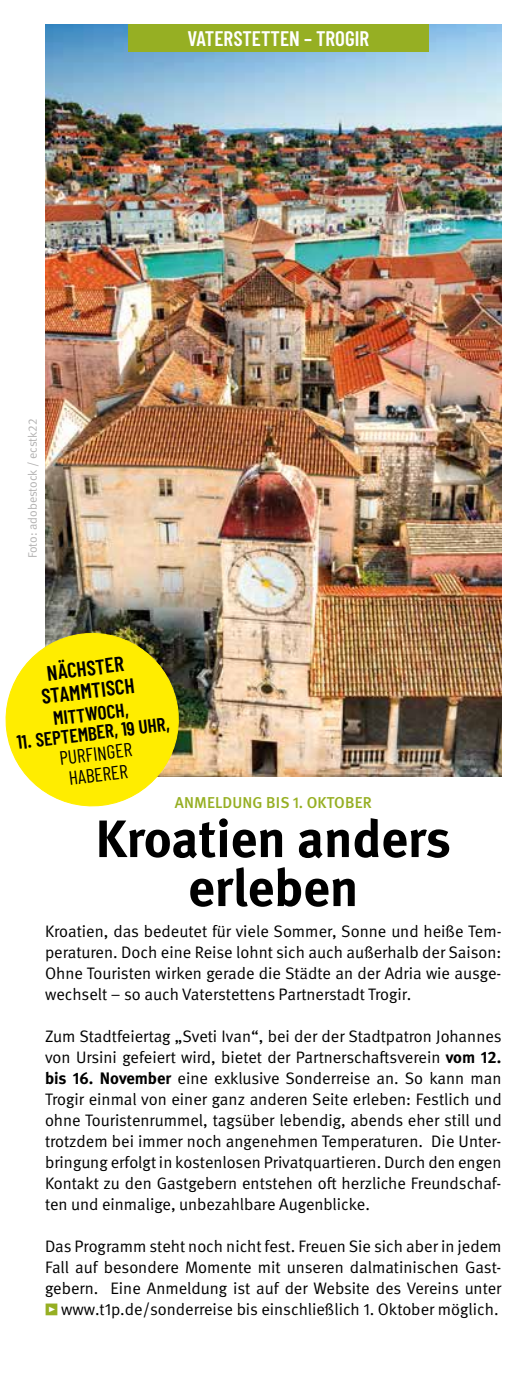
<style>
.page{position:relative;width:519px;height:1395px;background:#fff}
.page>*{position:absolute;margin:0;border:0;box-sizing:border-box;transform-origin:0 0}
.t1{font:700 52.5px/49px "DGUV Meta";color:#000;text-align:center}
.t2{font:600 21px "Barlow Condensed";color:#fff}
.t3{font:600 21px/22.8px "Barlow Condensed";color:#000;text-align:center}
.t4{font:600 19.25px "Barlow Condensed";color:#000}
.t5{font:19.25px/21px "Barlow Condensed";color:#000;text-align:center}
.t6{font:16.62px/21px "DGUV Meta";color:#000;text-align:justify}
.t7{font:500 15.75px "DGUV Meta";letter-spacing:.01em;color:#96af23}
.t8{font:12.25px "DGUV Meta";color:#b3b2b2}
.s1{font-weight:700}
.s2{font-weight:500;font-size:15.75px;color:#96af23}
</style>
<div class="page">
<img style="left:45px;top:25px;width:456px;height:751px">
<div style="left:128px;top:25px;width:300px;height:27px;background:#96af23"></div>
<svg style="left:105px;top:629px;width:78px;height:177px;background:#dbce21"></svg>
<img style="left:5px;top:563px;width:100px;height:244px">
<p class="t2" style="left:187px;top:25px;width:183px">VATERSTETTEN – TROGIR</p>
<p class="t8" style="left:26px;top:558px;width:141px;rotate:-90deg">Foto: adobestock / ecstk22</p>
<p class="t3" style="left:38px;top:662px;width:95px;rotate:-7deg">NÄCHSTER<br>STAMMTISCH</p>
<p class="t4" style="left:52px;top:706px;width:77px;rotate:-7deg">MITTWOCH,</p>
<p class="t4" style="left:16px;top:730px;width:155px;rotate:-7deg">11. SEPTEMBER, 19 UHR,</p>
<p class="t5" style="left:58px;top:746px;width:75px;rotate:-7deg">PURFINGER<br>HABERER</p>
<p class="t7" style="left:175px;top:793px;width:198px">ANMELDUNG BIS 1. OKTOBER</p>
<h1 class="t1" style="left:96px;top:815px;width:357px">Kroatien anders erleben</h1>
<p class="t6" style="left:45px;top:921px;width:458px">Kroatien, das bedeutet für viele Sommer, Sonne und heiße Tem&shy;peraturen. Doch eine Reise lohnt sich auch außerhalb der Saison:<br>Ohne Touristen wirken gerade die Städte an der Adria wie ausge&shy;wechselt – so auch Vaterstettens Partnerstadt Trogir.</p>
<p class="t6" style="left:45px;top:1026px;width:458px">Zum Stadtfeiertag „Sveti Ivan“, bei der der Stadtpatron Johannes von Ursini gefeiert wird, bietet der Partnerschaftsverein <span class="s1">vom 12. bis 16. November</span> eine exklusive Sonderreise an. So kann man Trogir einmal von einer ganz anderen Seite erleben: Festlich und ohne Touristenrummel, tagsüber lebendig, abends eher still und trotzdem bei immer noch angenehmen Temperaturen. Die Unter&shy;bringung erfolgt in kostenlosen Privatquartieren. Durch den engen Kontakt zu den Gastgebern entstehen oft herzliche Freundschaf&shy;ten und einmalige, unbezahlbare Augenblicke.</p>
<p class="t6" style="left:45px;top:1235px;width:458px">Das Programm steht noch nicht fest. Freuen Sie sich aber in jedem Fall auf besondere Momente mit unseren dalmatinischen Gast&shy;gebern. Eine Anmeldung ist auf der Website des Vereins unter</p>
<p class="t6" style="left:45px;top:1299px;width:455px"><span class="s2">•</span> www.t1p.de/sonderreise bis einschließlich 1. Oktober möglich.</p>
</div>
